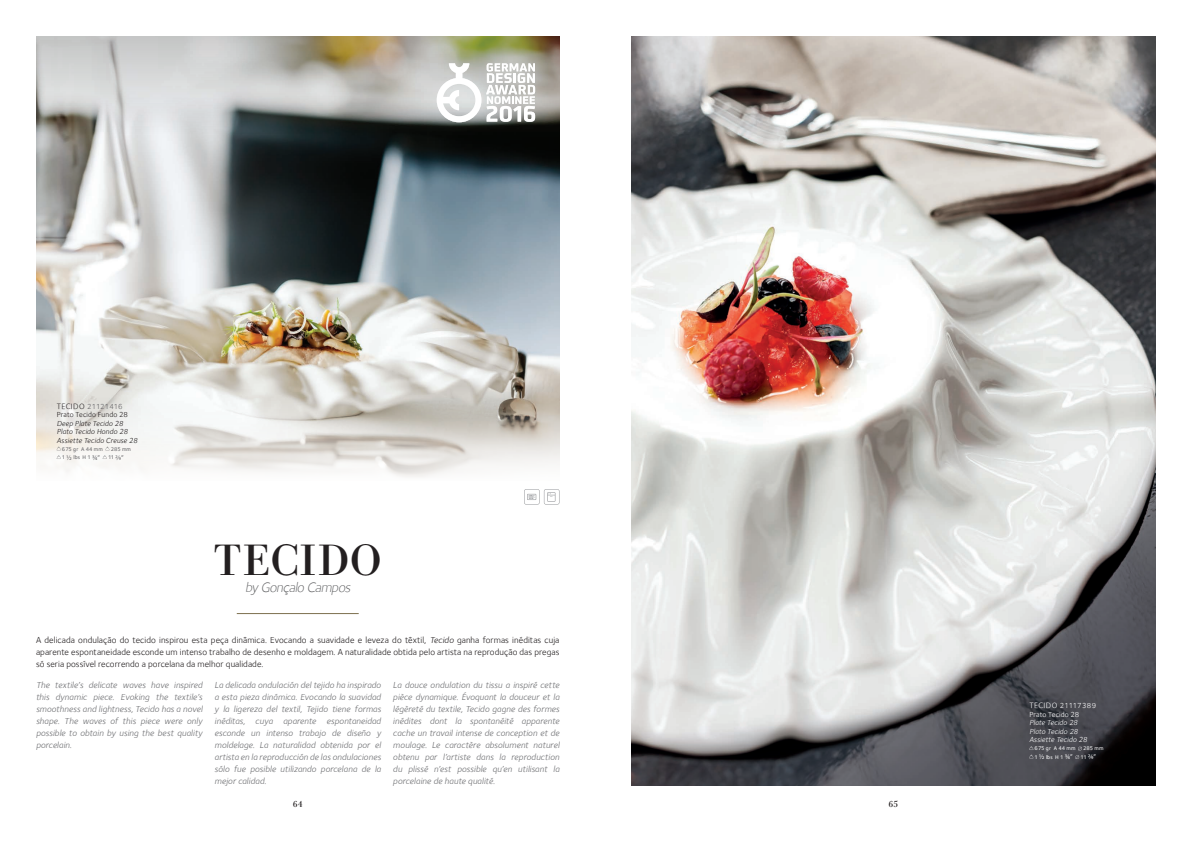
<style>
.page{position:relative;width:1191px;height:842px;background:#fff}
.page>*{position:absolute;margin:0;border:0;box-sizing:border-box;transform-origin:0 0}
.t1{font:700 45px "Andrade Pro";letter-spacing:.005em;color:#231f20}
.t2{font:italic 300 14px "Foundry Sterling";color:#57585a}
.t3{font:italic 9px/12px "Foundry Sterling";letter-spacing:.01em;color:#6c6d70;text-align:justify}
.t4{font:9px/12px "Foundry Sterling";letter-spacing:.01em;color:#231f20;text-align:justify}
.t5{font:700 9px "Andrade Pro";color:#231f20}
.t6{font:italic 7.5px/8.5px "Foundry Sterling";letter-spacing:.01em;color:#231f20}
.t7{font:italic 7.5px/8.5px "Foundry Sterling";letter-spacing:.01em;color:#fff}
.t8{font:7.5px/8.5px "Foundry Sterling";letter-spacing:.01em;color:#231f20}
.t9{font:7.5px/8.5px "Foundry Sterling";letter-spacing:.01em;color:#fff}
.t10{font:7px "Myriad Pro";color:#636366}
.t11{font:7px "Myriad Pro";color:#fff}
.t12{font:500 5.5px "Foundry Sterling";letter-spacing:.01em;color:#636366}
.t13{font:500 5.5px "Foundry Sterling";letter-spacing:.01em;color:#fff}
.s1{font-family:"Foundry Sterling Book Expert";font-size:8px}
.s2{color:#636366}
.s3{font-family:"Foundry Sterling";font-weight:500;font-size:5.5px}
.s4{font-style:italic}
</style>
<div class="page">
<img style="left:631px;top:36px;width:524px;height:749px">
<img style="left:36px;top:144px;width:523px;height:216px">
<svg style="left:36px;top:360px;width:524px;height:117px"></svg>
<hr style="left:237px;top:613px;width:122px;height:1px;background:#7d704f">
<svg style="left:57px;top:447px;width:4px;height:12px"></svg>
<svg style="left:103px;top:447px;width:7px;height:12px"></svg>
<svg style="left:524px;top:489px;width:35px;height:16px"></svg>
<svg style="left:36px;top:36px;width:523px;height:108px;background:#a2a39c"></svg>
<svg style="left:437px;top:63px;width:98px;height:59px"></svg>
<svg style="left:1029px;top:746px;width:4px;height:12px"></svg>
<svg style="left:1075px;top:747px;width:6px;height:12px"></svg>
<p class="t8" style="left:57px;top:402px;width:73px"><span class="s1">TECIDO</span> <span class="s2">21121416<br></span>Prato Tecido Fundo 28</p>
<p class="t6" style="left:57px;top:419px;width:82px">Deep Plate Tecido 28<br>Plato Tecido Hondo 28<br>Assiette Tecido Creuse 28</p>
<p class="t12" style="left:62px;top:445px;width:42px">675 gr A 44 mm</p>
<p class="t12" style="left:111px;top:445px;width:22px">285 mm</p>
<p class="t10" style="left:62px;top:453px;width:40px"><span class="s3">1</span> 1/2 <span class="s3">lbs H 1</span> 3/4”</p>
<p class="t10" style="left:108px;top:453px;width:17px"><span class="s3">11</span> 2/9”</p>
<h1 class="t1" style="left:214px;top:530px;width:170px">TECIDO</h1>
<h2 class="t2" style="left:245px;top:579px;width:109px">by Gonçalo Campos</h2>
<p class="t4" style="left:36px;top:633px;width:525px">A delicada ondulação do tecido inspirou esta peça dinâmica. Evocando a suavidade e leveza do têxtil, <span class="s4">Tecido</span> ganha formas inéditas cuja aparente espontaneidade esconde um intenso trabalho de desenho e moldagem. A naturalidade obtida pelo artista na reprodução das pregas só seria possível recorrendo a porcelana da melhor qualidade.</p>
<p class="t3" style="left:36px;top:679px;width:168px">The textile’s delicate waves have inspired this dynamic piece. Evoking the textile’s smoothness and lightness, Tecido has a novel shape. The waves of this piece were only possible to obtain by using the best quality porcelain.</p>
<p class="t3" style="left:214px;top:679px;width:168px">La delicada ondulación del tejido ha inspirado a esta pieza dinámica. Evocando la suavidad y la ligereza del textil, Tejido tiene formas inéditas, cuya aparente espontaneidad esconde un intenso trabajo de diseño y moldelage. La naturalidad obtenida por el artista en la reproducción de las ondulaciones sólo fue posible utilizando porcelana de la mejor calidad.</p>
<p class="t3" style="left:393px;top:679px;width:168px">La douce ondulation du tissu a inspiré cette pièce dynamique. Évoquant la douceur et la légèreté du textile, Tecido gagne des formes inédites dont la spontanéité apparente cache un travail intense de conception et de moulage. Le caractère absolument naturel obtenu par l’artiste dans la reproduction du plissé n’est possible qu’en utilisant la porcelaine de haute qualité.</p>
<p class="t5" style="left:293px;top:798px;width:11px">64</p>
<p class="t5" style="left:888px;top:798px;width:11px">65</p>
<p class="t9" style="left:1029px;top:701px;width:68px"><span class="s1">TECIDO</span> 21117389<br>Prato Tecido 28</p>
<p class="t7" style="left:1029px;top:718px;width:59px">Plate Tecido 28<br>Plato Tecido 28<br>Assiette Tecido 28</p>
<p class="t13" style="left:1034px;top:745px;width:42px">675 gr A 44 mm</p>
<p class="t13" style="left:1083px;top:745px;width:22px">285 mm</p>
<p class="t11" style="left:1034px;top:752px;width:40px"><span class="s3">1</span> 1/2 <span class="s3">lbs H 1</span> 3/4”</p>
<p class="t11" style="left:1080px;top:752px;width:17px"><span class="s3">11</span> 2/9”</p>
</div>
